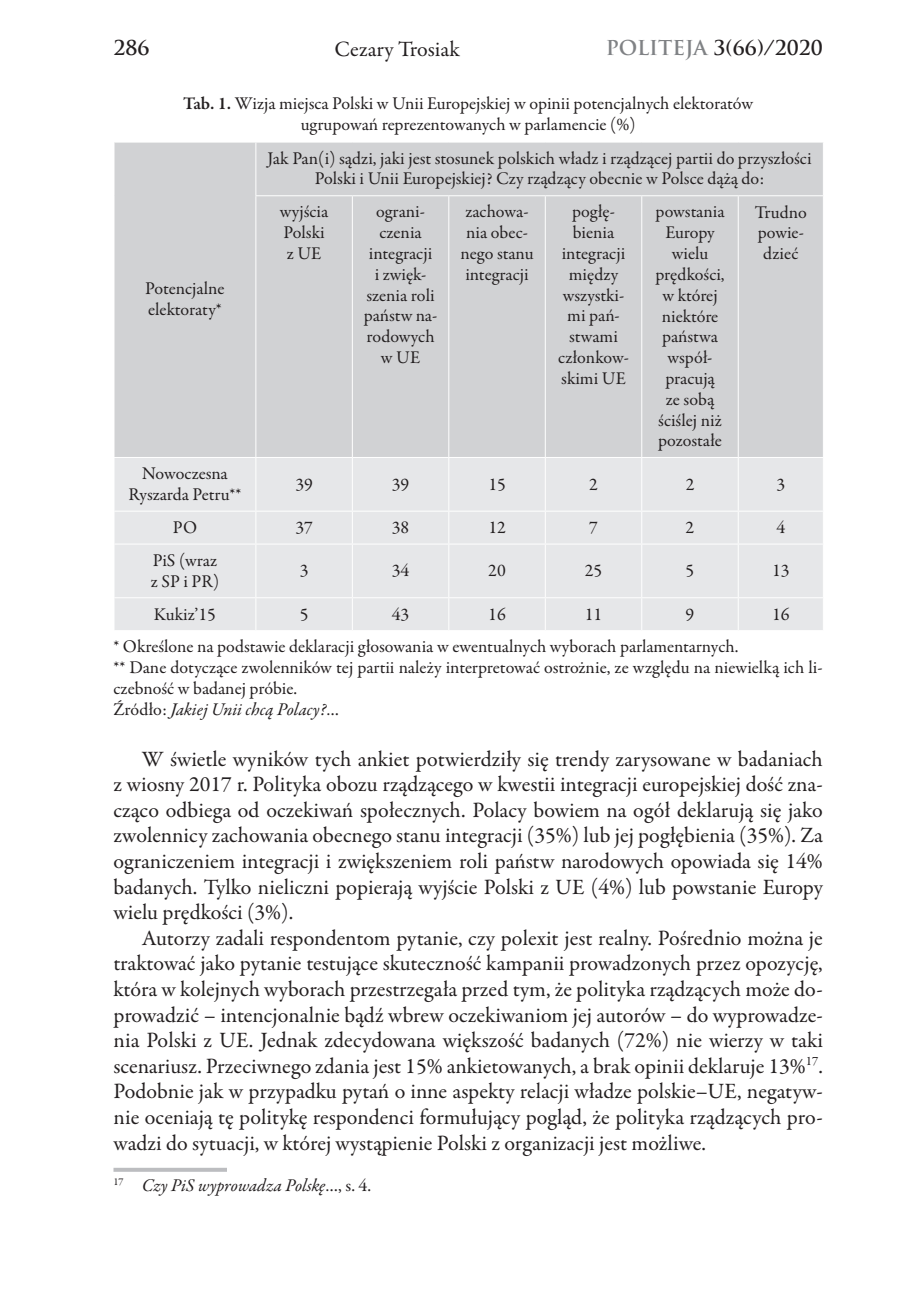
<style>
.page{position:relative;width:908px;height:1304px;background:#fff}
.page>*{position:absolute;margin:0;border:0;box-sizing:border-box;transform-origin:0 0}
.t1{font:22px/25.6px "Garamond Premr Pro";color:#231f20;text-align:justify}
.t2{font:700 20px "Trajan Pro";color:#231f20}
.t3{font:18px/20.8px "Garamond Premr Pro";color:#231f20;text-align:center}
.t4{font:italic 18px "Garamond Premr Pro";letter-spacing:-.005em;color:#231f20}
.s1{color:#808285}
.s2{font-weight:600}
.s3{font-style:italic}
.s4{font-style:normal}
</style>
<div class="page">
<div style="left:114px;top:143px;width:708px;height:314px;background:#d1d2d4"></div>
<div style="left:114px;top:458px;width:708px;height:172px;background:#e6e7e9"></div>
<hr style="left:255px;top:143px;width:1px;height:52px;background:#fff">
<hr style="left:255px;top:195px;width:97px;height:1px;background:#fff">
<hr style="left:255px;top:196px;width:1px;height:261px;background:#fff">
<hr style="left:352px;top:195px;width:96px;height:1px;background:#fff">
<hr style="left:351px;top:196px;width:1px;height:261px;background:#fff">
<hr style="left:448px;top:195px;width:97px;height:1px;background:#fff">
<hr style="left:448px;top:196px;width:1px;height:261px;background:#fff">
<hr style="left:545px;top:195px;width:96px;height:1px;background:#fff">
<hr style="left:544px;top:196px;width:1px;height:261px;background:#fff">
<hr style="left:641px;top:195px;width:97px;height:1px;background:#fff">
<hr style="left:641px;top:196px;width:1px;height:261px;background:#fff">
<hr style="left:738px;top:195px;width:85px;height:1px;background:#fff">
<hr style="left:737px;top:196px;width:1px;height:261px;background:#fff">
<hr style="left:255px;top:458px;width:1px;height:53px;background:#fff">
<hr style="left:351px;top:458px;width:1px;height:53px;background:#fff">
<hr style="left:448px;top:458px;width:1px;height:53px;background:#fff">
<hr style="left:544px;top:458px;width:1px;height:53px;background:#fff">
<hr style="left:641px;top:458px;width:1px;height:53px;background:#fff">
<hr style="left:737px;top:458px;width:1px;height:53px;background:#fff">
<hr style="left:113px;top:511px;width:143px;height:1px;background:#fff">
<hr style="left:256px;top:511px;width:96px;height:1px;background:#fff">
<hr style="left:255px;top:512px;width:1px;height:32px;background:#fff">
<hr style="left:352px;top:511px;width:96px;height:1px;background:#fff">
<hr style="left:351px;top:512px;width:1px;height:32px;background:#fff">
<hr style="left:448px;top:511px;width:97px;height:1px;background:#fff">
<hr style="left:448px;top:512px;width:1px;height:32px;background:#fff">
<hr style="left:545px;top:511px;width:96px;height:1px;background:#fff">
<hr style="left:544px;top:512px;width:1px;height:32px;background:#fff">
<hr style="left:641px;top:511px;width:97px;height:1px;background:#fff">
<hr style="left:641px;top:512px;width:1px;height:32px;background:#fff">
<hr style="left:738px;top:511px;width:85px;height:1px;background:#fff">
<hr style="left:737px;top:512px;width:1px;height:32px;background:#fff">
<hr style="left:113px;top:544px;width:143px;height:1px;background:#fff">
<hr style="left:256px;top:544px;width:96px;height:1px;background:#fff">
<hr style="left:255px;top:545px;width:1px;height:52px;background:#fff">
<hr style="left:352px;top:544px;width:96px;height:1px;background:#fff">
<hr style="left:351px;top:545px;width:1px;height:52px;background:#fff">
<hr style="left:448px;top:544px;width:97px;height:1px;background:#fff">
<hr style="left:448px;top:545px;width:1px;height:52px;background:#fff">
<hr style="left:545px;top:544px;width:96px;height:1px;background:#fff">
<hr style="left:544px;top:545px;width:1px;height:52px;background:#fff">
<hr style="left:641px;top:544px;width:97px;height:1px;background:#fff">
<hr style="left:641px;top:545px;width:1px;height:52px;background:#fff">
<hr style="left:738px;top:544px;width:85px;height:1px;background:#fff">
<hr style="left:737px;top:545px;width:1px;height:52px;background:#fff">
<hr style="left:113px;top:597px;width:143px;height:1px;background:#fff">
<hr style="left:256px;top:597px;width:96px;height:1px;background:#fff">
<hr style="left:255px;top:598px;width:1px;height:32px;background:#fff">
<hr style="left:352px;top:597px;width:96px;height:1px;background:#fff">
<hr style="left:351px;top:598px;width:1px;height:32px;background:#fff">
<hr style="left:448px;top:597px;width:97px;height:1px;background:#fff">
<hr style="left:448px;top:598px;width:1px;height:32px;background:#fff">
<hr style="left:545px;top:597px;width:96px;height:1px;background:#fff">
<hr style="left:544px;top:598px;width:1px;height:32px;background:#fff">
<hr style="left:641px;top:597px;width:97px;height:1px;background:#fff">
<hr style="left:641px;top:598px;width:1px;height:32px;background:#fff">
<hr style="left:738px;top:597px;width:85px;height:1px;background:#fff">
<hr style="left:737px;top:598px;width:1px;height:32px;background:#fff">
<hr style="left:113px;top:1168px;width:114px;height:4px;background:#bcbdc0">
<p class="t2" style="left:113px;top:35px;width:37px">286</p>
<p class="t1" style="left:334px;top:36px;width:127px">Cezary Trosiak</p>
<p class="t2" style="left:605px;top:35px;width:218px"><span class="s1">POLITEJA</span> 3(66)/2020</p>
<p class="t3" style="left:183px;top:94px;width:571px"><span class="s2">Tab. 1.</span> Wizja miejsca Polski w Unii Europejskiej w opinii potencjalnych elektoratów ugrupowań reprezentowanych w parlamencie (%)</p>
<p class="t3" style="left:145px;top:279px;width:81px;text-align:left">Potencjalne elektoraty*</p>
<p class="t3" style="left:267px;top:148px;width:545px">Jak Pan(i) sądzi, jaki jest stosunek polskich władz i rządzącej partii do przyszłości<br>Polski i Unii Europejskiej? Czy rządzący obecnie w Polsce dążą do:</p>
<p class="t3" style="left:280px;top:202px;width:50px;text-align:left">wyjścia<br>Polski z UE</p>
<p class="t3" style="left:363px;top:202px;width:75px">ograni&shy;czenia integracji<br>i zwięk&shy;szenia roli państw na&shy;rodowych w UE</p>
<p class="t3" style="left:460px;top:202px;width:75px">zachowa&shy;nia obec&shy;nego stanu integracji</p>
<p class="t3" style="left:558px;top:202px;width:72px">pogłę&shy;bienia integracji między wszystki&shy;mi pań&shy;stwami członkow&shy;skimi UE</p>
<p class="t3" style="left:655px;top:202px;width:71px">powstania<br>Europy wielu prędkości, w której niektóre państwa współ&shy;pracują<br>ze sobą ściślej niż pozostałe</p>
<p class="t3" style="left:754px;top:202px;width:53px">Trudno powie&shy;dzieć</p>
<p class="t3" style="left:128px;top:464px;width:114px">Nowoczesna<br>Ryszarda Petru**</p>
<p class="t3" style="left:295px;top:474px;width:19px">39</p>
<p class="t3" style="left:392px;top:474px;width:19px">39</p>
<p class="t3" style="left:488px;top:474px;width:19px">15</p>
<p class="t3" style="left:589px;top:474px;width:10px">2</p>
<p class="t3" style="left:685px;top:474px;width:10px">2</p>
<p class="t3" style="left:776px;top:474px;width:10px">3</p>
<p class="t3" style="left:173px;top:517px;width:26px">PO</p>
<p class="t3" style="left:295px;top:517px;width:19px">37</p>
<p class="t3" style="left:391px;top:517px;width:19px">38</p>
<p class="t3" style="left:488px;top:517px;width:19px">12</p>
<p class="t3" style="left:589px;top:517px;width:10px">7</p>
<p class="t3" style="left:685px;top:517px;width:10px">2</p>
<p class="t3" style="left:776px;top:517px;width:10px">4</p>
<p class="t3" style="left:151px;top:550px;width:70px;text-align:left">PiS (wraz z SP i PR)</p>
<p class="t3" style="left:299px;top:561px;width:10px">3</p>
<p class="t3" style="left:391px;top:561px;width:19px">34</p>
<p class="t3" style="left:488px;top:561px;width:19px">20</p>
<p class="t3" style="left:584px;top:561px;width:19px">25</p>
<p class="t3" style="left:685px;top:561px;width:10px">5</p>
<p class="t3" style="left:771px;top:561px;width:19px">13</p>
<p class="t3" style="left:154px;top:604px;width:63px">Kukiz’15</p>
<p class="t3" style="left:299px;top:604px;width:10px">5</p>
<p class="t3" style="left:391px;top:604px;width:19px">43</p>
<p class="t3" style="left:488px;top:604px;width:19px">16</p>
<p class="t3" style="left:584px;top:604px;width:19px">11</p>
<p class="t3" style="left:685px;top:604px;width:10px">9</p>
<p class="t3" style="left:771px;top:604px;width:19px">16</p>
<p class="t3" style="left:113px;top:637px;width:710px;text-align:left">* Określone na podstawie deklaracji głosowania w ewentualnych wyborach parlamentarnych.<br>** Dane dotyczące zwolenników tej partii należy interpretować ostrożnie, ze względu na niewielką ich li&shy;czebność w badanej próbie.<br>Źródło: <span class="s3">Jakiej Unii chcą Polacy?</span>…</p>
<p class="t1" style="left:113px;top:746px;width:710px;text-indent:28px">W świetle wyników tych ankiet potwierdziły się trendy zarysowane w badaniach z wiosny 2017 r. Polityka obozu rządzącego w kwestii integracji europejskiej dość zna&shy;cząco odbiega od oczekiwań społecznych. Polacy bowiem na ogół deklarują się jako zwolennicy zachowania obecnego stanu integracji (35%) lub jej pogłębienia (35%). Za ograniczeniem integracji i zwiększeniem roli państw narodowych opowiada się 14% badanych. Tylko nieliczni popierają wyjście Polski z UE (4%) lub powstanie Europy wielu prędkości (3%).</p>
<p class="t1" style="left:113px;top:926px;width:710px;text-indent:28px">Autorzy zadali respondentom pytanie, czy polexit jest realny. Pośrednio można je traktować jako pytanie testujące skuteczność kampanii prowadzonych przez opozycję, która w kolejnych wyborach przestrzegała przed tym, że polityka rządzących może do&shy;prowadzić – intencjonalnie bądź wbrew oczekiwaniom jej autorów – do wyprowadze&shy;nia Polski z UE. Jednak zdecydowana większość badanych (72%) nie wierzy w taki scenariusz. Przeciwnego zdania jest 15% ankietowanych, a brak opinii deklaruje 13%<sup>17</sup>.<br>Podobnie jak w przypadku pytań o inne aspekty relacji władze polskie–UE, negatyw&shy;nie oceniają tę politykę respondenci formułujący pogląd, że polityka rządzących pro&shy;wadzi do sytuacji, w której wystąpienie Polski z organizacji jest możliwe.</p>
<p class="t4" style="left:113px;top:1174px;width:259px"><sup>17</sup> Czy PiS wyprowadza Polskę<span class="s4">…, s. 4.</span></p>
</div>
